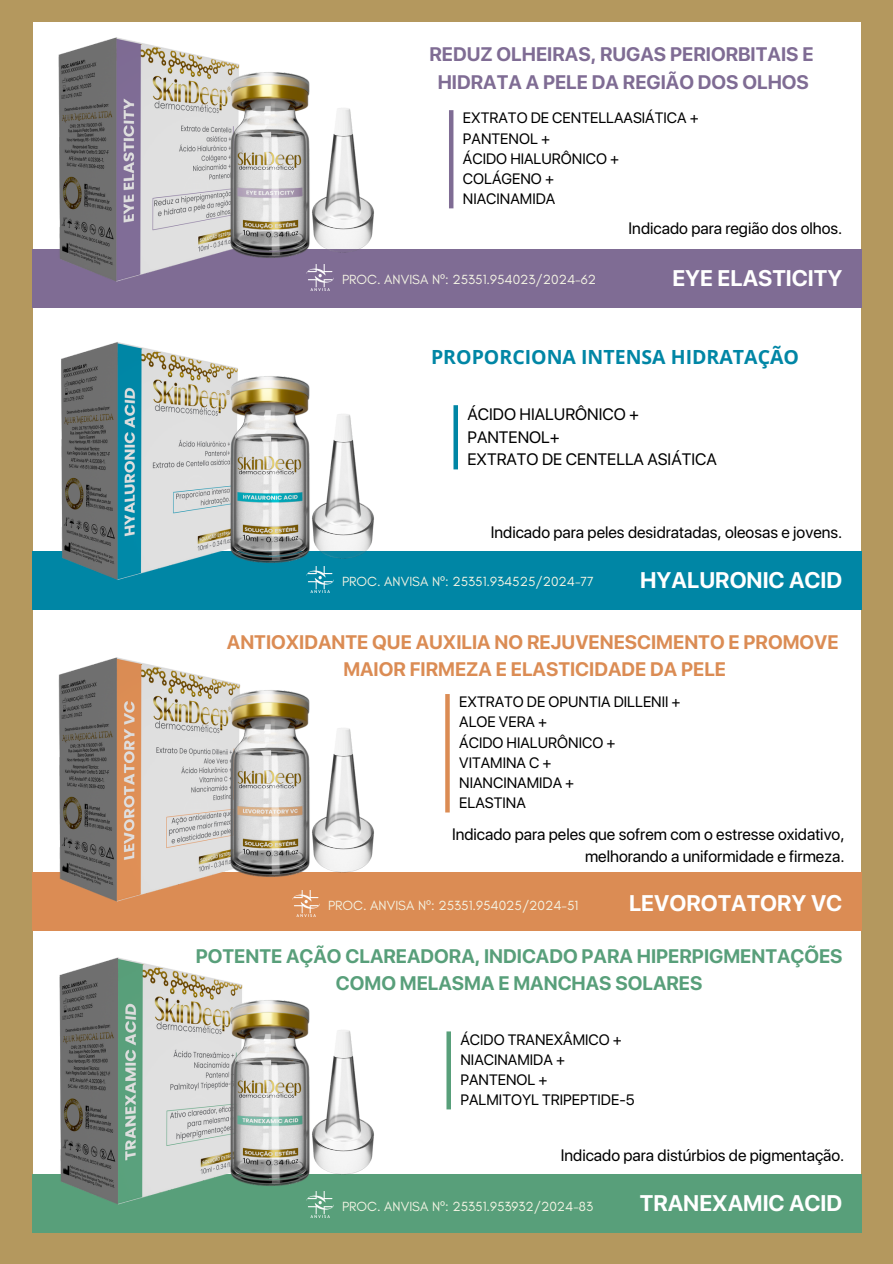
<style>
.page{position:relative;width:893px;height:1264px;background:#fff}
.page>*{position:absolute;margin:0;border:0;box-sizing:border-box;transform-origin:0 0}
.t1{font:700 22.5px "SF Pro Display";color:#fff}
.t2{font:700 19.5px/27px "SF Pro Display";color:#db8c54;text-align:center}
.t3{font:700 19.5px/27px "SF Pro Display";color:#589f7a;text-align:center}
.t4{font:700 19.5px/27px "SF Pro Display";color:#7f6c94;text-align:center}
.t5{font:700 19.5px "Open Sans";color:#0086a5}
.t6{font:16.5px/22.5px "SF Pro Display";color:#000}
.t7{font:15px/20.2px "SF Pro Display";color:#000}
.t8{font:13.5px "Glacial Indifference";color:#f4f4e4}
.s1{font-family:"Noto Sans"}
</style>
<div class="page">
<div style="left:0;top:0;width:892px;height:1263px;background:#b4985e"></div>
<div style="left:33px;top:22px;width:827px;height:1202px;background:#fff"></div>
<div style="left:33px;top:551px;width:828px;height:58px;background:#0086a5"></div>
<img style="left:32px;top:342px;width:285px;height:253px">
<img style="left:168px;top:367px;width:204px;height:204px">
<div style="left:33px;top:872px;width:828px;height:59px;background:#db8c54"></div>
<img style="left:32px;top:657px;width:197px;height:259px">
<img style="left:168px;top:682px;width:204px;height:203px">
<div style="left:32px;top:1174px;width:829px;height:58px;background:#589f7a"></div>
<img style="left:59px;top:957px;width:264px;height:261px">
<img style="left:168px;top:991px;width:204px;height:203px">
<div style="left:32px;top:249px;width:829px;height:59px;background:#7f6c94"></div>
<img style="left:58px;top:37px;width:175px;height:245px">
<img style="left:306px;top:267px;width:28px;height:24px">
<img style="left:306px;top:566px;width:28px;height:26px">
<img style="left:292px;top:890px;width:28px;height:26px">
<img style="left:306px;top:1191px;width:28px;height:26px">
<div style="left:453px;top:405px;width:5px;height:64px;background:#0086a5"></div>
<hr style="left:449px;top:110px;width:4px;height:98px;background:#7f6c94">
<div style="left:446px;top:1031px;width:5px;height:78px;background:#589f7a"></div>
<svg style="left:445px;top:694px;width:4px;height:118px"></svg>
<img style="left:168px;top:63px;width:204px;height:204px">
<h1 class="t4" style="left:429px;top:41px;width:385px">REDUZ OLHEIRAS, RUGAS PERIORBITAIS E<br>HIDRATA A PELE DA REGIÃO DOS OLHOS</h1>
<p class="t7" style="left:463px;top:108px;width:237px">EXTRATO DE CENTELLAASIÁTICA +<br>PANTENOL +<br>ÁCIDO HIALURÔNICO +<br>COLÁGENO +<br>NIACINAMIDA</p>
<h3 class="t8" style="left:342px;top:271px;width:255px">PROC. ANVISA N<span class="s1">º</span>: 25351.954023/2024-62</h3>
<p class="t6" style="left:628px;top:217px;width:215px">Indicado para região dos olhos.</p>
<h2 class="t1" style="left:672px;top:265px;width:171px">EYE ELASTICITY</h2>
<h1 class="t5" style="left:431px;top:343px;width:369px">PROPORCIONA INTENSA HIDRATAÇÃO</h1>
<p class="t6" style="left:467px;top:403px;width:251px">ÁCIDO HIALURÔNICO +<br>PANTENOL+<br>EXTRATO DE CENTELLA ASIÁTICA</p>
<p class="t6" style="left:491px;top:520px;width:353px">Indicado para peles desidratadas, oleosas e jovens.</p>
<h4 class="t8" style="left:342px;top:573px;width:253px">PROC. ANVISA N<span class="s1">º</span>: 25351.934525/2024-77</h4>
<p class="t1" style="left:640px;top:566px;width:203px">HYALURONIC ACID</p>
<p class="t2" style="left:227px;top:628px;width:613px">ANTIOXIDANTE QUE AUXILIA NO REJUVENESCIMENTO E PROMOVE<br>MAIOR FIRMEZA E ELASTICIDADE DA PELE</p>
<p class="t7" style="left:459px;top:691px;width:223px">EXTRATO DE OPUNTIA DILLENII +<br>ALOE VERA +<br>ÁCIDO HIALURÔNICO +<br>VITAMINA C +<br>NIANCINAMIDA +<br>ELASTINA</p>
<p class="t6" style="left:452px;top:822px;width:394px;text-align:right">Indicado para peles que sofrem com o estresse oxidativo, melhorando a uniformidade e firmeza.</p>
<p class="t8" style="left:328px;top:896px;width:252px">PROC. ANVISA N<span class="s1">º</span>: 25351.954025/2024-51</p>
<h4 class="t1" style="left:629px;top:889px;width:215px">LEVOROTATORY VC</h4>
<p class="t3" style="left:196px;top:942px;width:648px">POTENTE AÇÃO CLAREADORA, INDICADO PARA HIPERPIGMENTAÇÕES<br>COMO MELASMA E MANCHAS SOLARES</p>
<p class="t7" style="left:460px;top:1029px;width:175px">ÁCIDO TRANEXÂMICO +<br>NIACINAMIDA +<br>PANTENOL +<br>PALMITOYL TRIPEPTIDE-5</p>
<h1 class="t6" style="left:560px;top:1143px;width:285px">Indicado para distúrbios de pigmentação.</h1>
<p class="t8" style="left:342px;top:1198px;width:252px">PROC. ANVISA N<span class="s1">º</span>: 25351.953932/2024-83</p>
<p class="t1" style="left:639px;top:1189px;width:204px">TRANEXAMIC ACID</p>
</div>
